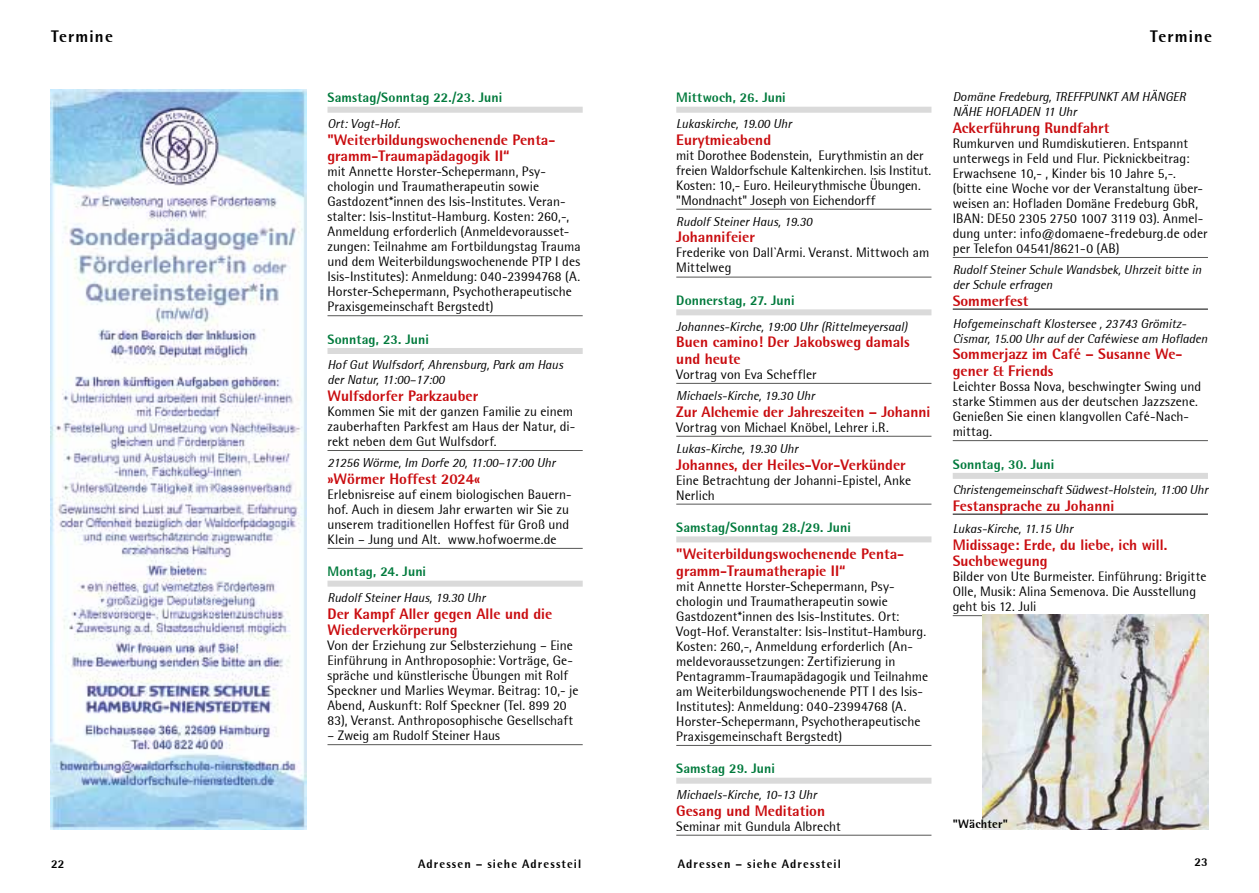
<style>
.page{position:relative;width:1259px;height:893px;background:#fff}
.page>*{position:absolute;margin:0;border:0;box-sizing:border-box;transform-origin:0 0}
.t1{font:800 16.5px "Rotis Semi Sans";letter-spacing:.07em;color:#000}
.t2{font:800 15px/16.5px "Rotis Semi Sans";color:#c90c0f}
.t3{font:13.5px/15px "Rotis Semi Sans";letter-spacing:.005em;color:#000}
.t4{font:800 13.5px "Rotis Semi Sans";letter-spacing:.005em;color:#007a3c}
.t5{font:italic 12.75px/15px "Rotis Semi Sans";color:#000}
.t6{font:800 12px "Rotis Semi Sans";letter-spacing:.09em;color:#000}
.t7{font:800 12px "Rotis Semi Sans";letter-spacing:.01em;color:#000}
</style>
<div class="page">
<div style="left:327px;top:107px;width:256px;height:6px;background:#dadada"></div>
<hr style="left:327px;top:315px;width:256px;height:1px;background:#575756">
<div style="left:327px;top:348px;width:256px;height:6px;background:#dadada"></div>
<hr style="left:327px;top:450px;width:256px;height:1px;background:#575756">
<hr style="left:327px;top:548px;width:256px;height:1px;background:#575756">
<div style="left:327px;top:581px;width:256px;height:6px;background:#dadada"></div>
<hr style="left:327px;top:744px;width:256px;height:1px;background:#575756">
<img style="left:51px;top:89px;width:255px;height:740px">
<div style="left:676px;top:107px;width:255px;height:6px;background:#dadada"></div>
<hr style="left:676px;top:209px;width:255px;height:1px;background:#575756">
<hr style="left:676px;top:277px;width:255px;height:1px;background:#575756">
<div style="left:676px;top:309px;width:255px;height:6px;background:#dadada"></div>
<hr style="left:676px;top:383px;width:255px;height:1px;background:#575756">
<hr style="left:676px;top:436px;width:255px;height:1px;background:#575756">
<hr style="left:676px;top:504px;width:255px;height:1px;background:#575756">
<div style="left:676px;top:536px;width:255px;height:6px;background:#dadada"></div>
<hr style="left:676px;top:745px;width:255px;height:1px;background:#575756">
<div style="left:676px;top:778px;width:255px;height:6px;background:#dadada"></div>
<hr style="left:676px;top:835px;width:255px;height:1px;background:#575756">
<hr style="left:952px;top:257px;width:256px;height:1px;background:#575756">
<hr style="left:952px;top:309px;width:256px;height:1px;background:#000">
<hr style="left:952px;top:440px;width:256px;height:1px;background:#575756">
<div style="left:952px;top:473px;width:256px;height:6px;background:#dadada"></div>
<hr style="left:952px;top:514px;width:256px;height:1px;background:#000">
<hr style="left:952px;top:615px;width:256px;height:1px;background:#575756">
<img style="left:982px;top:614px;width:226px;height:215px">
<p class="t1" style="left:51px;top:26px;width:63px">Termine</p>
<p class="t1" style="left:1150px;top:26px;width:63px">Termine</p>
<p class="t4" style="left:327px;top:89px;width:176px">Samstag/Sonntag 22./23. Juni</p>
<p class="t5" style="left:327px;top:116px;width:74px">Ort: Vogt-Hof.</p>
<p class="t2" style="left:327px;top:131px;width:229px">"Weiterbildungswochenende Penta&shy;gramm-Traumapädagogik II“</p>
<p class="t3" style="left:327px;top:164px;width:255px">mit Annette Horster-Schepermann, Psy&shy;chologin und Traumatherapeutin sowie Gastdozent*innen des Isis-Institutes. Veran&shy;stalter: Isis-Institut-Hamburg. Kosten: 260,-, Anmeldung erforderlich (Anmeldevorausset&shy;zungen: Teilnahme am Fortbildungstag Trauma und dem Weiterbildungswochenende PTP I des Isis-Institutes): Anmeldung: 040-23994768 (A.<br>Horster-Schepermann, Psychotherapeutische Praxisgemeinschaft Bergstedt)</p>
<p class="t4" style="left:327px;top:331px;width:103px">Sonntag, 23. Juni</p>
<p class="t5" style="left:327px;top:357px;width:237px">Hof Gut Wulfsdorf, Ahrensburg, Park am Haus der Natur, 11:00–17:00</p>
<p class="t2" style="left:327px;top:387px;width:152px">Wulfsdorfer Parkzauber</p>
<p class="t3" style="left:327px;top:404px;width:249px">Kommen Sie mit der ganzen Familie zu einem zauberhaften Parkfest am Haus der Natur, di&shy;rekt neben dem Gut Wulfsdorf.</p>
<p class="t5" style="left:327px;top:455px;width:229px">21256 Wörme, Im Dorfe 20, 11:00–17:00 Uhr</p>
<p class="t2" style="left:327px;top:470px;width:154px">»Wörmer Hoffest 2024«</p>
<p class="t3" style="left:327px;top:487px;width:246px">Erlebnisreise auf einem biologischen Bauern&shy;hof. Auch in diesem Jahr erwarten wir Sie zu unserem traditionellen Hoffest für Groß und Klein – Jung und Alt. www.hofwoerme.de</p>
<p class="t4" style="left:327px;top:563px;width:100px">Montag, 24. Juni</p>
<p class="t5" style="left:327px;top:590px;width:159px">Rudolf Steiner Haus, 19.30 Uhr</p>
<p class="t2" style="left:327px;top:605px;width:226px">Der Kampf Aller gegen Alle und die<br>Wiederverkörperung</p>
<p class="t3" style="left:327px;top:638px;width:253px">Von der Erziehung zur Selbsterziehung – Eine Einführung in Anthroposophie: Vorträge, Ge&shy;spräche und künstlerische Übungen mit Rolf Speckner und Marlies Weymar. Beitrag: 10,- je Abend, Auskunft: Rolf Speckner (Tel. 899 20<br>83), Veranst. Anthroposophische Gesellschaft</p>
<p class="t3" style="left:327px;top:728px;width:174px">– Zweig am Rudolf Steiner Haus</p>
<p class="t4" style="left:676px;top:89px;width:111px">Mittwoch, 26. Juni</p>
<p class="t5" style="left:676px;top:116px;width:117px">Lukaskirche, 19.00 Uhr</p>
<p class="t2" style="left:676px;top:131px;width:96px">Eurytmieabend</p>
<p class="t3" style="left:676px;top:147px;width:256px">mit Dorothee Bodenstein, Eurythmistin an der freien Waldorfschule Kaltenkirchen. Isis Institut.<br>Kosten: 10,- Euro. Heileurythmische Übungen. "Mondnacht" Joseph von Eichendorff</p>
<p class="t5" style="left:676px;top:214px;width:137px">Rudolf Steiner Haus, 19.30</p>
<p class="t2" style="left:676px;top:229px;width:80px">Johannifeier</p>
<p class="t3" style="left:676px;top:245px;width:254px">Frederike von Dall`Armi. Veranst. Mittwoch am<br>Mittelweg</p>
<p class="t4" style="left:676px;top:292px;width:120px">Donnerstag, 27. Juni</p>
<p class="t5" style="left:676px;top:319px;width:233px">Johannes-Kirche, 19:00 Uhr (Rittelmeyersaal)</p>
<p class="t2" style="left:676px;top:334px;width:235px">Buen camino! Der Jakobsweg damals und heute</p>
<p class="t3" style="left:676px;top:367px;width:142px">Vortrag von Eva Scheffler</p>
<p class="t5" style="left:676px;top:388px;width:140px">Michaels-Kirche, 19.30 Uhr</p>
<p class="t2" style="left:676px;top:403px;width:255px">Zur Alchemie der Jahreszeiten – Johanni</p>
<p class="t3" style="left:676px;top:419px;width:214px">Vortrag von Michael Knöbel, Lehrer i.R.</p>
<p class="t5" style="left:676px;top:441px;width:123px">Lukas-Kirche, 19.30 Uhr</p>
<p class="t2" style="left:676px;top:456px;width:231px">Johannes, der Heiles-Vor-Verkünder</p>
<p class="t3" style="left:676px;top:472px;width:236px">Eine Betrachtung der Johanni-Epistel, Anke<br>Nerlich</p>
<p class="t4" style="left:676px;top:519px;width:176px">Samstag/Sonntag 28./29. Juni</p>
<p class="t2" style="left:676px;top:546px;width:229px">"Weiterbildungswochenende Penta&shy;gramm-Traumatherapie II“</p>
<p class="t3" style="left:676px;top:579px;width:253px">mit Annette Horster-Schepermann, Psy&shy;chologin und Traumatherapeutin sowie Gastdozent*innen des Isis-Institutes. Ort:<br>Vogt-Hof. Veranstalter: Isis-Institut-Hamburg.<br>Kosten: 260,-, Anmeldung erforderlich (An&shy;meldevoraussetzungen: Zertifizierung in Pentagramm-Traumapädagogik und Teilnahme am Weiterbildungswochenende PTT I des Isis-Institutes): Anmeldung: 040-23994768 (A.<br>Horster-Schepermann, Psychotherapeutische Praxisgemeinschaft Bergstedt)</p>
<p class="t4" style="left:676px;top:760px;width:100px">Samstag 29. Juni</p>
<p class="t5" style="left:676px;top:787px;width:142px">Michaels-Kirche, 10-13 Uhr</p>
<p class="t2" style="left:676px;top:802px;width:150px">Gesang und Meditation</p>
<p class="t3" style="left:676px;top:818px;width:166px">Seminar mit Gundula Albrecht</p>
<p class="t5" style="left:952px;top:89px;width:234px">Domäne Fredeburg, TREFFPUNKT AM HÄNGER<br>NÄHE HOFLADEN 11 Uhr</p>
<p class="t2" style="left:952px;top:119px;width:158px">Ackerführung Rundfahrt</p>
<p class="t3" style="left:952px;top:136px;width:256px">Rumkurven und Rumdiskutieren. Entspannt unterwegs in Feld und Flur. Picknickbeitrag:<br>Erwachsene 10,- , Kinder bis 10 Jahre 5,-. (bitte eine Woche vor der Veranstaltung über&shy;weisen an: Hofladen Domäne Fredeburg GbR, IBAN: DE50 2305 2750 1007 3119 03). Anmel&shy;dung unter: info@domaene-fredeburg.de oder per Telefon 04541/8621-0 (AB)</p>
<p class="t5" style="left:952px;top:262px;width:250px">Rudolf Steiner Schule Wandsbek, Uhrzeit bitte in der Schule erfragen</p>
<p class="t2" style="left:952px;top:292px;width:77px">Sommerfest</p>
<p class="t5" style="left:952px;top:316px;width:256px">Hofgemeinschaft Klostersee , 23743 Grömitz-<br>Cismar, 15.00 Uhr auf der Caféwiese am Hofladen</p>
<p class="t2" style="left:952px;top:346px;width:231px">Sommerjazz im Café – Susanne We&shy;gener &amp; Friends</p>
<p class="t3" style="left:952px;top:379px;width:250px">Leichter Bossa Nova, beschwingter Swing und starke Stimmen aus der deutschen Jazzszene.<br>Genießen Sie einen klangvollen Café-Nach&shy;mittag.</p>
<p class="t4" style="left:952px;top:455px;width:103px">Sonntag, 30. Juni</p>
<p class="t5" style="left:952px;top:482px;width:257px">Christengemeinschaft Südwest-Holstein, 11:00 Uhr</p>
<p class="t2" style="left:952px;top:497px;width:163px">Festansprache zu Johanni</p>
<p class="t5" style="left:952px;top:521px;width:122px">Lukas-Kirche, 11.15 Uhr</p>
<p class="t2" style="left:952px;top:536px;width:216px">Midissage: Erde, du liebe, ich will.<br>Suchbewegung</p>
<p class="t3" style="left:952px;top:569px;width:255px">Bilder von Ute Burmeister. Einführung: Brigitte<br>Olle, Musik: Alina Semenova. Die Ausstellung geht bis 12. Juli</p>
<p class="t7" style="left:952px;top:816px;width:57px">"Wächter"</p>
<p class="t6" style="left:51px;top:856px;width:15px">22</p>
<p class="t6" style="left:418px;top:856px;width:165px">Adressen – siehe Adressteil</p>
<p class="t6" style="left:678px;top:856px;width:165px">Adressen – siehe Adressteil</p>
<p class="t6" style="left:1194px;top:855px;width:15px">23</p>
</div>
